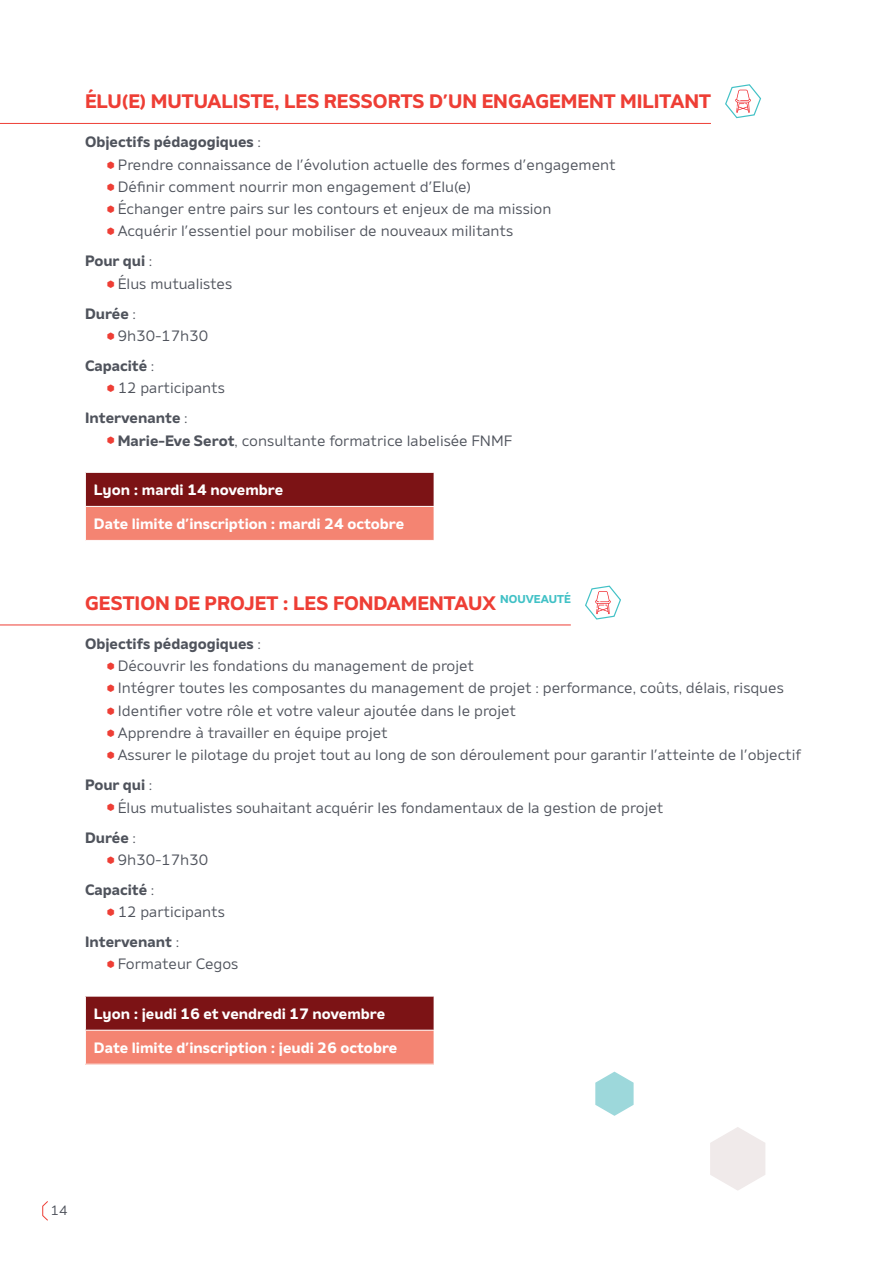
<style>
.page{position:relative;width:893px;height:1263px;background:#fff}
.page>*{position:absolute;margin:0;border:0;box-sizing:border-box;transform-origin:0 0}
.t1{font:700 19.5px "Amino";color:#ee3e35}
.t2{font:15px/22.2px "Amino";color:#4f535c}
.t3{font:700 15px "Amino";color:#fff}
.t4{font:13.5px "Amino";color:#4f535c}
.s1{font-weight:700}
</style>
<div class="page">
<svg style="left:42px;top:1201px;width:6px;height:20px"></svg>
<hr style="left:0;top:123px;width:711px;height:1px;background:#ee3e35">
<hr style="left:0;top:625px;width:571px;height:1px;background:#ee3e35">
<div style="left:85px;top:472px;width:349px;height:34px;background:#7c1315"></div>
<div style="left:85px;top:506px;width:349px;height:34px;background:#f48472"></div>
<hr style="left:85px;top:473px;width:1px;height:33px;background:#fff">
<hr style="left:85px;top:472px;width:349px;height:1px;background:#fff">
<hr style="left:85px;top:507px;width:1px;height:33px;background:#fff">
<hr style="left:85px;top:506px;width:349px;height:1px;background:#fff">
<div style="left:85px;top:996px;width:349px;height:34px;background:#7c1315"></div>
<div style="left:85px;top:1030px;width:349px;height:34px;background:#f48472"></div>
<hr style="left:85px;top:996px;width:1px;height:34px;background:#fff">
<hr style="left:85px;top:996px;width:349px;height:1px;background:#fff">
<hr style="left:85px;top:1030px;width:1px;height:34px;background:#fff">
<hr style="left:85px;top:1030px;width:349px;height:1px;background:#fff">
<svg style="left:725px;top:84px;width:37px;height:35px"></svg>
<svg style="left:585px;top:585px;width:36px;height:35px"></svg>
<svg style="left:710px;top:1127px;width:55px;height:64px"></svg>
<svg style="left:595px;top:1071px;width:39px;height:45px"></svg>
<h1 class="t1" style="left:85px;top:89px;width:627px">ÉLU(E) MUTUALISTE, LES RESSORTS D’UN ENGAGEMENT MILITANT</h1>
<p class="t2" style="left:118px;top:131px;width:499px;text-indent:-33px"><span class="s1">Objectifs pédagogiques</span> :<br>Prendre connaissance de l’évolution actuelle des formes d’engagement Définir comment nourrir mon engagement d’Elu(e)<br>Échanger entre pairs sur les contours et enjeux de ma mission<br>Acquérir l’essentiel pour mobiliser de nouveaux militants</p>
<p class="t2" style="left:118px;top:250px;width:116px;text-indent:-33px"><span class="s1">Pour qui</span> :<br>Élus mutualistes</p>
<p class="t2" style="left:118px;top:302px;width:92px;text-indent:-33px"><span class="s1">Durée</span> :<br>9h30-17h30</p>
<p class="t2" style="left:118px;top:354px;width:109px;text-indent:-33px"><span class="s1">Capacité</span> :<br>12 participants</p>
<p class="t2" style="left:118px;top:407px;width:396px;text-indent:-33px"><span class="s1">Intervenante</span> :<br><span class="s1">Marie-Eve Serot</span>, consultante formatrice labelisée FNMF</p>
<p class="t3" style="left:94px;top:480px;width:191px">Lyon : mardi 14 novembre</p>
<p class="t3" style="left:94px;top:514px;width:312px">Date limite d’inscription : mardi 24 octobre</p>
<h1 class="t1" style="left:85px;top:591px;width:487px">GESTION DE PROJET : LES FONDAMENTAUX <sup>NOUVEAUTÉ</sup></h1>
<p class="t2" style="left:118px;top:632px;width:685px;text-indent:-33px"><span class="s1">Objectifs pédagogiques</span> :<br>Découvrir les fondations du management de projet<br>Intégrer toutes les composantes du management de projet : performance, coûts, délais, risques Identifier votre rôle et votre valeur ajoutée dans le projet<br>Apprendre à travailler en équipe projet<br>Assurer le pilotage du projet tout au long de son déroulement pour garantir l’atteinte de l’objectif</p>
<p class="t2" style="left:118px;top:774px;width:547px;text-indent:-33px"><span class="s1">Pour qui</span> :<br>Élus mutualistes souhaitant acquérir les fondamentaux de la gestion de projet</p>
<p class="t2" style="left:118px;top:826px;width:92px;text-indent:-33px"><span class="s1">Durée</span> :<br>9h30-17h30</p>
<p class="t2" style="left:118px;top:878px;width:109px;text-indent:-33px"><span class="s1">Capacité</span> :<br>12 participants</p>
<p class="t2" style="left:118px;top:930px;width:122px;text-indent:-33px"><span class="s1">Intervenant</span> :<br>Formateur Cegos</p>
<p class="t3" style="left:94px;top:1004px;width:293px">Lyon : jeudi 16 et vendredi 17 novembre</p>
<p class="t3" style="left:94px;top:1038px;width:305px">Date limite d’inscription : jeudi 26 octobre</p>
<p class="t4" style="left:51px;top:1202px;width:19px">14</p>
</div>
